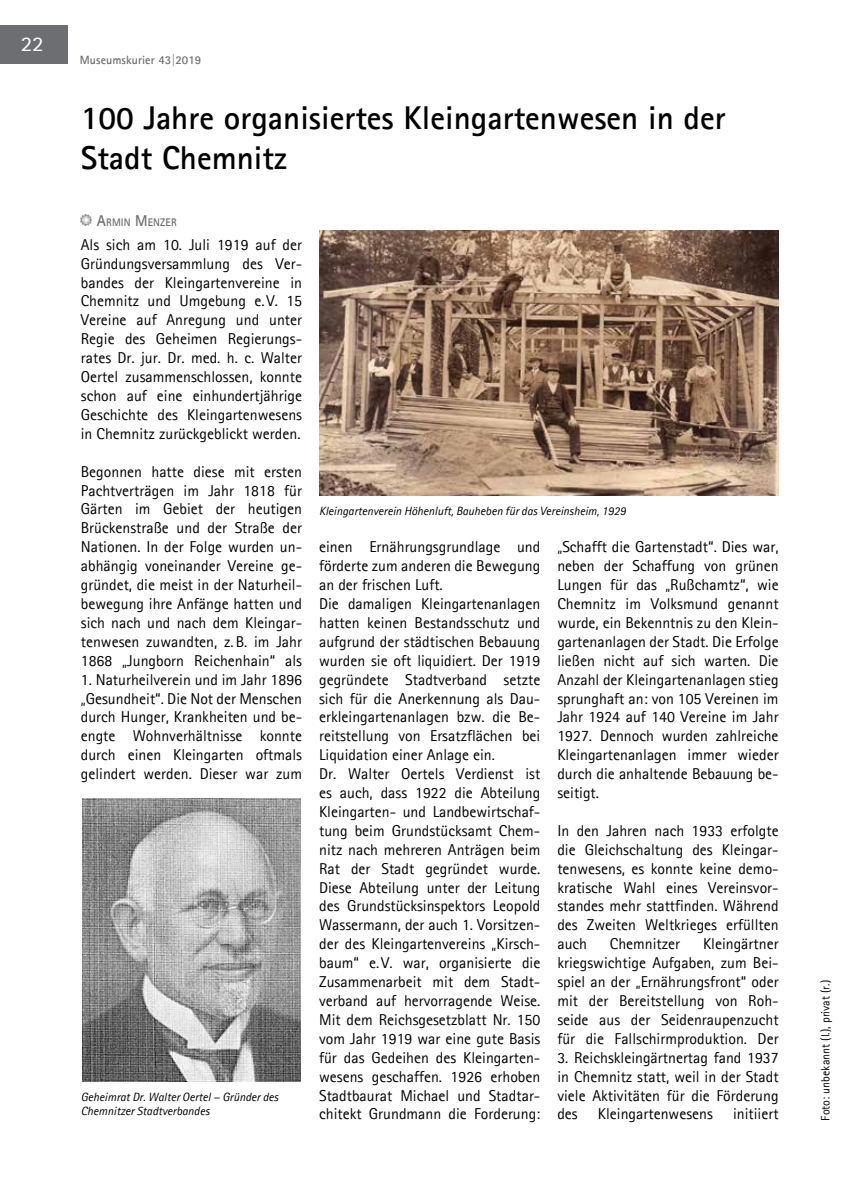
<style>
.page{position:relative;width:851px;height:1191px;background:#fff}
.page>*{position:absolute;margin:0;border:0;box-sizing:border-box;transform-origin:0 0}
.t1{font:700 33px/39.6px "Agfa Rotis Sans Serif";color:#000}
.t2{font:21px "Agfa Rotis Sans Serif";color:#fff;scale:1.1 1}
.t3{font:15.75px/18.9px "Agfa Rotis Sans Serif";color:#000;text-align:justify}
.t4{font:italic 12px/14.4px "Agfa Rotis Sans Serif";color:#000}
.t5{font:12px "Agfa Rotis Sans Serif";color:#000}
.t6{font:700 12px "Agfa Rotis Sans Serif";letter-spacing:.005em;color:#6d6e71}
.t7{font:700 10.95px "Agfa Rotis Sans Serif";letter-spacing:.015em;color:#6d6e71;scale:.95 1}
.s1{font-size:15.75px}
</style>
<div class="page">
<svg style="left:81px;top:214px;width:11px;height:11px"></svg>
<div style="left:0;top:26px;width:68px;height:38px;background:#6d6e71"></div>
<img style="left:319px;top:231px;width:459px;height:264px">
<img style="left:82px;top:798px;width:219px;height:283px">
<h2 class="t2" style="left:21px;top:31px;width:22px">22</h2>
<p class="t6" style="left:80px;top:52px;width:123px">Museumskurier 43|2019</p>
<h1 class="t1" style="left:81px;top:98px;width:646px">100 Jahre organisiertes Kleingartenwesen in der<br>Stadt Chemnitz</h1>
<p class="t7" style="left:97px;top:215px;width:84px"><span class="s1">A</span>RM IN <span class="s1">M</span>ENZER</p>
<p class="t3" style="left:81px;top:235px;width:223px">Als sich am 10. Juli 1919 auf der Gründungsversammlung des Ver&shy;bandes der Kleingartenvereine in Chemnitz und Umgebung e.V. 15<br>Vereine auf Anregung und unter Regie des Geheimen Regierungs&shy;rates Dr. jur. Dr. med. h. c. Walter Oertel zusammenschlossen, konnte schon auf eine einhundertjährige Geschichte des Kleingartenwesens in Chemnitz zurückgeblickt werden.</p>
<p class="t3" style="left:81px;top:461px;width:223px">Begonnen hatte diese mit ersten Pachtverträgen im Jahr 1818 für Gärten im Gebiet der heutigen Brückenstraße und der Straße der Nationen. In der Folge wurden un&shy;abhängig voneinander Vereine ge&shy;gründet, die meist in der Naturheil&shy;bewegung ihre Anfänge hatten und sich nach und nach dem Kleingar&shy;tenwesen zuwandten, z.B. im Jahr 1868 „Jungborn Reichenhain“ als</p>
<p class="t3" style="left:81px;top:669px;width:223px">1. Naturheilverein und im Jahr 1896 „Gesundheit“. Die Not der Menschen durch Hunger, Krankheiten und be&shy;engte Wohnverhältnisse konnte durch einen Kleingarten oftmals gelindert werden. Dieser war zum</p>
<p class="t4" style="left:81px;top:1089px;width:199px">Geheimrat Dr. Walter Oertel − Gründer des<br>Chemnitzer Stadtverbandes</p>
<p class="t4" style="left:319px;top:503px;width:308px">Kleingartenverein Höhenluft, Bauheben für das Vereinsheim, 1929</p>
<p class="t3" style="left:319px;top:537px;width:223px;text-align:left">einen Ernährungsgrundlage und förderte zum anderen die Bewegung an der frischen Luft.<br>Die damaligen Kleingartenanlagen hatten keinen Bestandsschutz und aufgrund der städtischen Bebauung wurden sie oft liquidiert. Der 1919 gegründete Stadtverband setzte sich für die Anerkennung als Dau&shy;erkleingartenanlagen bzw. die Be&shy;reitstellung von Ersatzflächen bei Liquidation einer Anlage ein.<br>Dr. Walter Oertels Verdienst ist es auch, dass 1922 die Abteilung Kleingarten- und Landbewirtschaf&shy;tung beim Grundstücksamt Chem&shy;nitz nach mehreren Anträgen beim Rat der Stadt gegründet wurde.<br>Diese Abteilung unter der Leitung des Grundstücksinspektors Leopold Wassermann, der auch 1. Vorsitzen&shy;der des Kleingartenvereins „Kirsch&shy;baum“ e.V. war, organisierte die Zusammenarbeit mit dem Stadt&shy;verband auf hervorragende Weise.<br>Mit dem Reichsgesetzblatt Nr. 150 vom Jahr 1919 war eine gute Basis für das Gedeihen des Kleingarten&shy;wesens geschaffen. 1926 erhoben Stadtbaurat Michael und Stadtar&shy;chitekt Grundmann die Forderung:</p>
<p class="t3" style="left:557px;top:537px;width:223px">„Schafft die Gartenstadt“. Dies war, neben der Schaffung von grünen Lungen für das „Rußchamtz“, wie Chemnitz im Volksmund genannt wurde, ein Bekenntnis zu den Klein&shy;gartenanlagen der Stadt. Die Erfolge ließen nicht auf sich warten. Die Anzahl der Kleingartenanlagen stieg sprunghaft an: von 105 Vereinen im Jahr 1924 auf 140 Vereine im Jahr 1927. Dennoch wurden zahlreiche Kleingartenanlagen immer wieder durch die anhaltende Bebauung be&shy;seitigt.</p>
<p class="t3" style="left:557px;top:821px;width:223px">In den Jahren nach 1933 erfolgte die Gleichschaltung des Kleingar&shy;tenwesens, es konnte keine demo&shy;kratische Wahl eines Vereinsvor&shy;standes mehr stattfinden. Während des Zweiten Weltkrieges erfüllten auch</p>
<p class="t3" style="left:610px;top:934px;width:72px">Chemnitzer</p>
<p class="t3" style="left:557px;top:934px;width:223px;text-indent:146px">Kleingärtner kriegswichtige Aufgaben, zum Bei&shy;spiel an der „Ernährungsfront“ oder mit der Bereitstellung von Roh&shy;seide aus der Seidenraupenzucht für die Fallschirmproduktion. Der</p>
<p class="t3" style="left:557px;top:1047px;width:223px">3. Reichskleingärtnertag fand 1937 in Chemnitz statt, weil in der Stadt viele Aktivitäten für die Förderung des</p>
<p class="t3" style="left:598px;top:1104px;width:116px">Kleingartenwesens</p>
<p class="t3" style="left:733px;top:1104px;width:47px">initiiert</p>
<p class="t5" style="left:818px;top:1120px;width:142px;rotate:-90deg">Foto: unbekannt (l.), privat (r.)</p>
</div>
